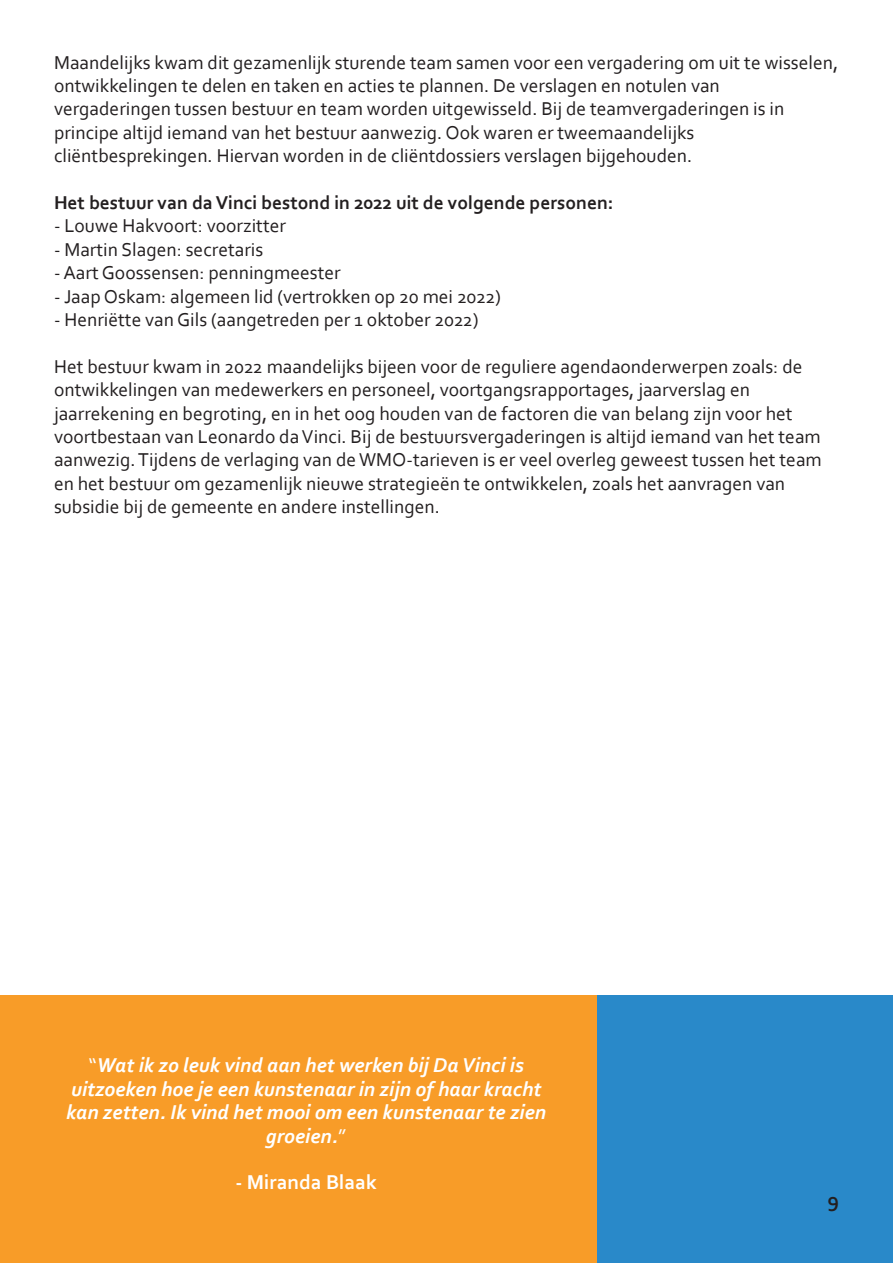
<style>
.page{position:relative;width:893px;height:1263px;background:#fff}
.page>*{position:absolute;margin:0;border:0;box-sizing:border-box;transform-origin:0 0}
.t1{font:italic 700 21px/23.4px "Corbel";color:#fff;text-align:center}
.t2{font:700 21px "Corbel";color:#fff}
.t3{font:700 21px "Corbel";color:#231f20}
.t4{font:19.5px/23.4px "Corbel";color:#231f20}
.t5{font:700 19.5px "Corbel";color:#231f20}
.s1{font-weight:400;font-style:normal}
</style>
<div class="page">
<div style="left:592px;top:995px;width:301px;height:268px;background:#2989c9"></div>
<div style="left:0;top:995px;width:597px;height:268px;background:#f89c28"></div>
<p class="t4" style="left:54px;top:50px;width:786px">Maandelijks kwam dit gezamenlijk sturende team samen voor een vergadering om uit te wisselen, ontwikkelingen te delen en taken en acties te plannen. De verslagen en notulen van</p>
<p class="t4" style="left:54px;top:97px;width:732px">vergaderingen tussen bestuur en team worden uitgewisseld. Bij de teamvergaderingen is in</p>
<p class="t4" style="left:54px;top:120px;width:642px">principe altijd iemand van het bestuur aanwezig. Ook waren er tweemaandelijks</p>
<p class="t4" style="left:54px;top:143px;width:640px">cliëntbesprekingen. Hiervan worden in de cliëntdossiers verslagen bijgehouden.</p>
<p class="t5" style="left:54px;top:190px;width:561px">Het bestuur van da Vinci bestond in 2022 uit de volgende personen:</p>
<p class="t4" style="left:54px;top:214px;width:234px">- Louwe Hakvoort: voorzitter</p>
<p class="t4" style="left:54px;top:237px;width:211px">- Martin Slagen: secretaris</p>
<p class="t4" style="left:54px;top:260px;width:288px">- Aart Goossensen: penningmeester</p>
<p class="t4" style="left:54px;top:284px;width:449px">- Jaap Oskam: algemeen lid (vertrokken op 20 mei 2022)</p>
<p class="t4" style="left:54px;top:307px;width:426px">- Henriëtte van Gils (aangetreden per 1 oktober 2022)</p>
<p class="t4" style="left:54px;top:354px;width:750px">Het bestuur kwam in 2022 maandelijks bijeen voor de reguliere agendaonderwerpen zoals: de ontwikkelingen van medewerkers en personeel, voortgangsrapportages, jaarverslag en</p>
<p class="t4" style="left:54px;top:401px;width:769px">jaarrekening en begroting, en in het oog houden van de factoren die van belang zijn voor het voortbestaan van Leonardo da Vinci. Bij de bestuursvergaderingen is altijd iemand van het team aanwezig. Tijdens de verlaging van de WMO-tarieven is er veel overleg geweest tussen het team en het bestuur om gezamenlijk nieuwe strategieën te ontwikkelen, zoals het aanvragen van</p>
<p class="t4" style="left:54px;top:494px;width:387px">subsidie bij de gemeente en andere instellingen.</p>
<p class="t1" style="left:66px;top:1053px;width:482px"><span class="s1">“</span>Wat ik zo leuk vind aan het werken bij Da Vinci is uitzoeken hoe je een kunstenaar in zijn of haar kracht kan zetten. Ik vind het mooi om een kunstenaar te zien groeien.<span class="s1">”</span></p>
<p class="t2" style="left:235px;top:1169px;width:143px">- Miranda Blaak</p>
<p class="t3" style="left:827px;top:1187px;width:13px">9</p>
</div>
